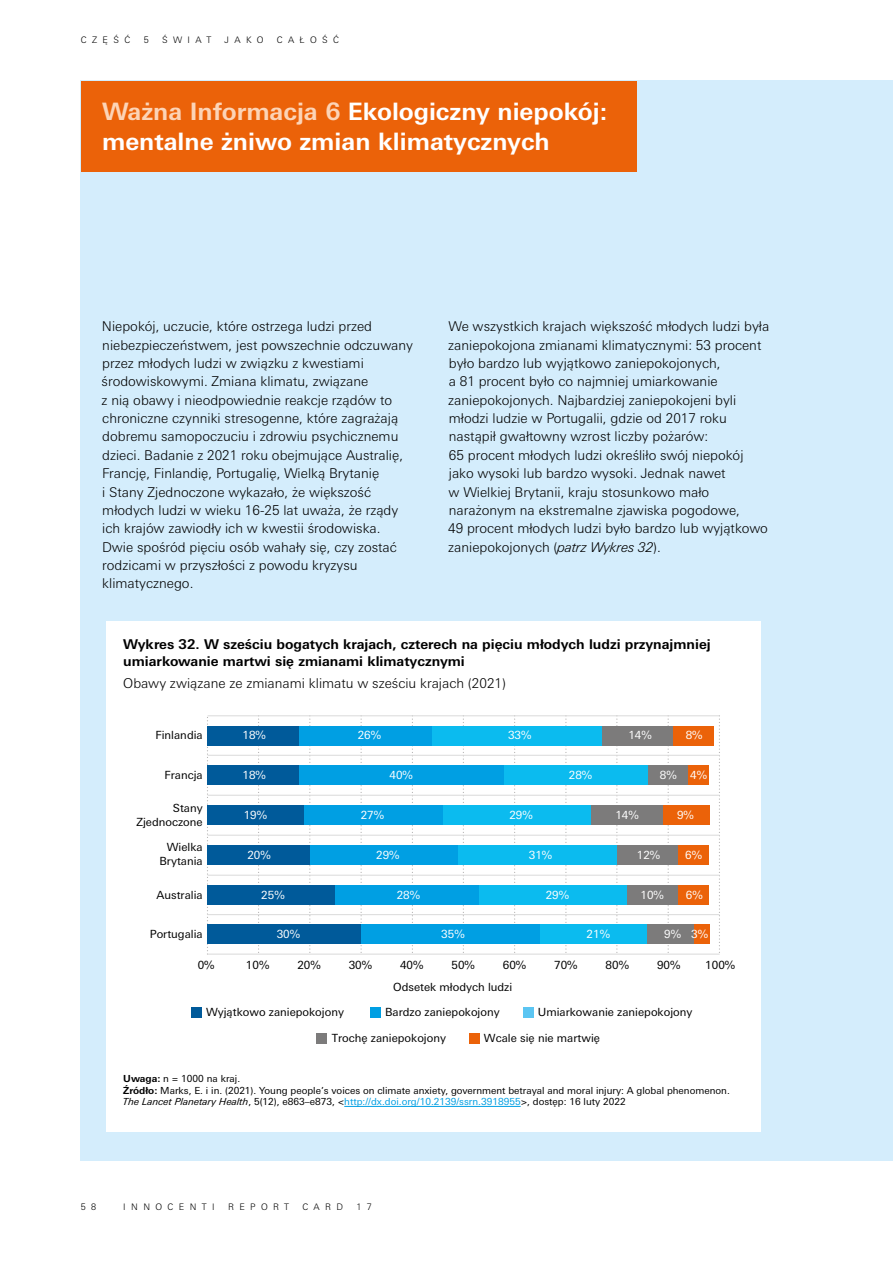
<style>
.page{position:relative;width:893px;height:1263px;background:#fff}
.page>*{position:absolute;margin:0;border:0;box-sizing:border-box;transform-origin:0 0}
.t1{font:700 24px/30px "Univers Next Pro";color:#fff}
.t2{font:300 13.5px/18.3px "Univers Next Pro";color:#000}
.t3{font:700 13.5px/16.5px "Univers Next Pro";color:#000}
.t4{font:11.25px/13.5px "Univers Next Pro";color:#000;text-align:right}
.t5{font:11.25px "Univers Next Pro";color:#fff}
.t6{font:9.75px/11.7px "Univers Next Pro";color:#000}
.t7{font:300 9px "Univers Next Pro";letter-spacing:.6em;color:#000}
.s1{color:#fcd4b7}
.s2{font-style:italic}
.s3{font-weight:700}
.s4{color:#009fe3}
</style>
<div class="page">
<div style="left:81px;top:81px;width:812px;height:1080px;background:#d4edfc"></div>
<div style="left:81px;top:81px;width:555px;height:90px;background:#eb6209"></div>
<div style="left:106px;top:621px;width:655px;height:510px;background:#fff"></div>
<hr style="left:344px;top:1106px;width:177px;height:1px;background:#009fe3">
<div style="left:191px;top:1007px;width:11px;height:11px;background:#005a9a"></div>
<div style="left:370px;top:1007px;width:10px;height:11px;background:#009fe3"></div>
<div style="left:523px;top:1007px;width:10px;height:11px;background:#5bc5f2"></div>
<div style="left:317px;top:1033px;width:10px;height:10px;background:#7c7b7b"></div>
<div style="left:469px;top:1033px;width:10px;height:10px;background:#eb6209"></div>
<svg style="left:258px;top:716px;width:1px;height:238px"></svg>
<svg style="left:309px;top:716px;width:1px;height:238px"></svg>
<svg style="left:361px;top:716px;width:1px;height:238px"></svg>
<svg style="left:412px;top:716px;width:1px;height:238px"></svg>
<svg style="left:463px;top:716px;width:1px;height:238px"></svg>
<svg style="left:514px;top:716px;width:1px;height:238px"></svg>
<svg style="left:565px;top:716px;width:1px;height:238px"></svg>
<svg style="left:616px;top:716px;width:1px;height:238px"></svg>
<svg style="left:668px;top:716px;width:1px;height:238px"></svg>
<svg style="left:719px;top:716px;width:1px;height:237px"></svg>
<svg style="left:207px;top:717px;width:1px;height:237px"></svg>
<div style="left:207px;top:925px;width:154px;height:19px;background:#005a9a"></div>
<div style="left:361px;top:925px;width:179px;height:19px;background:#009fe3"></div>
<div style="left:540px;top:925px;width:108px;height:19px;background:#0bbbef"></div>
<div style="left:648px;top:925px;width:46px;height:19px;background:#7c7b7b"></div>
<div style="left:694px;top:925px;width:15px;height:19px;background:#eb6209"></div>
<div style="left:207px;top:885px;width:128px;height:20px;background:#005a9a"></div>
<div style="left:335px;top:885px;width:144px;height:20px;background:#009fe3"></div>
<div style="left:479px;top:885px;width:148px;height:20px;background:#0bbbef"></div>
<div style="left:627px;top:885px;width:51px;height:20px;background:#7c7b7b"></div>
<div style="left:678px;top:885px;width:31px;height:20px;background:#eb6209"></div>
<div style="left:207px;top:845px;width:103px;height:20px;background:#005a9a"></div>
<div style="left:310px;top:845px;width:148px;height:20px;background:#009fe3"></div>
<div style="left:458px;top:845px;width:159px;height:20px;background:#0bbbef"></div>
<div style="left:617px;top:845px;width:61px;height:20px;background:#7c7b7b"></div>
<div style="left:678px;top:845px;width:31px;height:20px;background:#eb6209"></div>
<div style="left:207px;top:805px;width:98px;height:20px;background:#005a9a"></div>
<div style="left:305px;top:805px;width:138px;height:20px;background:#009fe3"></div>
<div style="left:443px;top:805px;width:148px;height:20px;background:#0bbbef"></div>
<div style="left:591px;top:805px;width:72px;height:20px;background:#7c7b7b"></div>
<div style="left:663px;top:805px;width:46px;height:20px;background:#eb6209"></div>
<div style="left:207px;top:765px;width:93px;height:20px;background:#005a9a"></div>
<div style="left:300px;top:765px;width:204px;height:20px;background:#009fe3"></div>
<div style="left:504px;top:765px;width:144px;height:20px;background:#0bbbef"></div>
<div style="left:648px;top:765px;width:41px;height:20px;background:#7c7b7b"></div>
<div style="left:689px;top:765px;width:20px;height:20px;background:#eb6209"></div>
<div style="left:207px;top:726px;width:93px;height:19px;background:#005a9a"></div>
<div style="left:300px;top:726px;width:133px;height:19px;background:#009fe3"></div>
<div style="left:433px;top:726px;width:169px;height:19px;background:#0bbbef"></div>
<div style="left:602px;top:726px;width:71px;height:19px;background:#7c7b7b"></div>
<div style="left:673px;top:726px;width:41px;height:19px;background:#eb6209"></div>
<hr style="left:208px;top:715px;width:512px;height:1px;background:#dadada">
<hr style="left:208px;top:755px;width:512px;height:1px;background:#dadada">
<hr style="left:208px;top:795px;width:512px;height:1px;background:#dadada">
<hr style="left:208px;top:835px;width:512px;height:1px;background:#dadada">
<hr style="left:208px;top:875px;width:512px;height:1px;background:#dadada">
<hr style="left:208px;top:914px;width:512px;height:1px;background:#dadada">
<hr style="left:208px;top:954px;width:512px;height:1px;background:#dadada">
<p class="t7" style="left:81px;top:34px;width:51px">CZĘŚĆ</p>
<p class="t7" style="left:144px;top:34px;width:7px">5</p>
<p class="t7" style="left:162px;top:34px;width:51px">ŚWIAT</p>
<p class="t7" style="left:225px;top:34px;width:40px">JAKO</p>
<p class="t7" style="left:277px;top:34px;width:64px">CAŁOŚĆ</p>
<h1 class="t1" style="left:102px;top:96px;width:507px"><span class="s1">Ważna Informacja 6</span> Ekologiczny niepokój: mentalne żniwo zmian klimatycznych</h1>
<p class="t2" style="left:102px;top:317px;width:313px">Niepokój, uczucie, które ostrzega ludzi przed niebezpieczeństwem, jest powszechnie odczuwany przez młodych ludzi w związku z kwestiami środowiskowymi. Zmiana klimatu, związane<br>z nią obawy i nieodpowiednie reakcje rządów to chroniczne czynniki stresogenne, które zagrażają dobremu samopoczuciu i zdrowiu psychicznemu dzieci. Badanie z 2021 roku obejmujące Australię, Francję, Finlandię, Portugalię, Wielką Brytanię<br>i Stany Zjednoczone wykazało, że większość młodych ludzi w wieku 16-25 lat uważa, że rządy ich krajów zawiodły ich w kwestii środowiska.<br>Dwie spośród pięciu osób wahały się, czy zostać rodzicami w przyszłości z powodu kryzysu klimatycznego.</p>
<p class="t2" style="left:448px;top:317px;width:323px">We wszystkich krajach większość młodych ludzi była zaniepokojona zmianami klimatycznymi: 53 procent było bardzo lub wyjątkowo zaniepokojonych,<br>a 81 procent było co najmniej umiarkowanie zaniepokojonych. Najbardziej zaniepokojeni byli młodzi ludzie w Portugalii, gdzie od 2017 roku nastąpił gwałtowny wzrost liczby pożarów:<br>65 procent młodych ludzi określiło swój niepokój jako wysoki lub bardzo wysoki. Jednak nawet<br>w Wielkiej Brytanii, kraju stosunkowo mało narażonym na ekstremalne zjawiska pogodowe,<br>49 procent młodych ludzi było bardzo lub wyjątkowo zaniepokojonych (<span class="s2">patrz Wykres 32</span>).</p>
<p class="t3" style="left:123px;top:636px;width:589px">Wykres 32. W sześciu bogatych krajach, czterech na pięciu młodych ludzi przynajmniej umiarkowanie martwi się zmianami klimatycznymi</p>
<p class="t2" style="left:123px;top:674px;width:384px">Obawy związane ze zmianami klimatu w sześciu krajach (2021)</p>
<p class="t4" style="left:155px;top:728px;width:49px">Finlandia</p>
<p class="t5" style="left:243px;top:729px;width:25px">18%</p>
<p class="t5" style="left:358px;top:729px;width:25px">26%</p>
<p class="t5" style="left:508px;top:729px;width:25px">33%</p>
<p class="t5" style="left:628px;top:729px;width:25px">14%</p>
<p class="t5" style="left:686px;top:729px;width:18px">8%</p>
<p class="t4" style="left:164px;top:768px;width:40px">Francja</p>
<p class="t5" style="left:243px;top:768px;width:25px">18%</p>
<p class="t5" style="left:389px;top:768px;width:25px">40%</p>
<p class="t5" style="left:569px;top:768px;width:25px">28%</p>
<p class="t5" style="left:660px;top:768px;width:49px">8% 4%</p>
<p class="t4" style="left:137px;top:801px;width:68px">Stany<br>Zjednoczone</p>
<p class="t5" style="left:361px;top:808px;width:25px">27%</p>
<p class="t5" style="left:509px;top:808px;width:25px">29%</p>
<p class="t5" style="left:615px;top:808px;width:25px">14%</p>
<p class="t5" style="left:244px;top:808px;width:25px">19%</p>
<p class="t5" style="left:677px;top:808px;width:18px">9%</p>
<p class="t4" style="left:159px;top:840px;width:45px">Wielka<br>Brytania</p>
<p class="t5" style="left:247px;top:848px;width:25px">20%</p>
<p class="t5" style="left:376px;top:848px;width:25px">29%</p>
<p class="t5" style="left:529px;top:848px;width:25px">31%</p>
<p class="t5" style="left:637px;top:848px;width:25px">12%</p>
<p class="t4" style="left:156px;top:888px;width:48px">Australia</p>
<p class="t5" style="left:397px;top:888px;width:25px">28%</p>
<p class="t5" style="left:546px;top:888px;width:25px">29%</p>
<p class="t5" style="left:640px;top:888px;width:25px">10%</p>
<p class="t5" style="left:261px;top:888px;width:25px">25%</p>
<p class="t5" style="left:685px;top:848px;width:18px">6%</p>
<p class="t5" style="left:686px;top:888px;width:18px">6%</p>
<p class="t4" style="left:150px;top:927px;width:55px">Portugalia</p>
<p class="t5" style="left:441px;top:927px;width:25px">35%</p>
<p class="t5" style="left:587px;top:927px;width:25px">21%</p>
<p class="t5" style="left:664px;top:927px;width:18px">9%</p>
<p class="t5" style="left:277px;top:927px;width:25px">30%</p>
<p class="t5" style="left:691px;top:927px;width:18px">3%</p>
<p class="t4" style="left:198px;top:959px;width:18px">0%</p>
<p class="t4" style="left:246px;top:959px;width:25px">10%</p>
<p class="t4" style="left:297px;top:959px;width:25px">20%</p>
<p class="t4" style="left:349px;top:959px;width:25px">30%</p>
<p class="t4" style="left:400px;top:959px;width:25px">40%</p>
<p class="t4" style="left:451px;top:959px;width:25px">50%</p>
<p class="t4" style="left:503px;top:959px;width:25px">60%</p>
<p class="t4" style="left:554px;top:959px;width:25px">70%</p>
<p class="t4" style="left:606px;top:959px;width:25px">80%</p>
<p class="t4" style="left:657px;top:959px;width:25px">90%</p>
<p class="t4" style="left:705px;top:959px;width:31px">100%</p>
<p class="t4" style="left:393px;top:980px;width:121px">Odsetek młodych ludzi</p>
<p class="t4" style="left:206px;top:1005px;width:139px">Wyjątkowo zaniepokojony</p>
<p class="t4" style="left:385px;top:1005px;width:116px">Bardzo zaniepokojony</p>
<p class="t4" style="left:538px;top:1005px;width:156px">Umiarkowanie zaniepokojony</p>
<p class="t4" style="left:332px;top:1031px;width:116px">Trochę zaniepokojony</p>
<p class="t4" style="left:484px;top:1031px;width:118px">Wcale się nie martwię</p>
<p class="t6" style="left:123px;top:1073px;width:608px"><span class="s3">Uwaga:</span> n = 1000 na kraj.<br><span class="s3">Źródło:</span> Marks, E. i in. (2021). Young people’s voices on climate anxiety, government betrayal and moral injury: A global phenomenon.<br><span class="s2">The Lancet Planetary Health</span>, 5(12), e863–e873, &lt;<span class="s4">http://dx.doi.org/10.2139/ssrn.3918955</span>&gt;, dostęp: 16 luty 2022</p>
<p class="t7" style="left:81px;top:1202px;width:17px">5 8</p>
<p class="t7" style="left:123px;top:1202px;width:91px">Innocenti</p>
<p class="t7" style="left:228px;top:1202px;width:63px">Repor t</p>
<p class="t7" style="left:302px;top:1202px;width:42px">Card</p>
<p class="t7" style="left:356px;top:1202px;width:17px">1 7</p>
</div>
